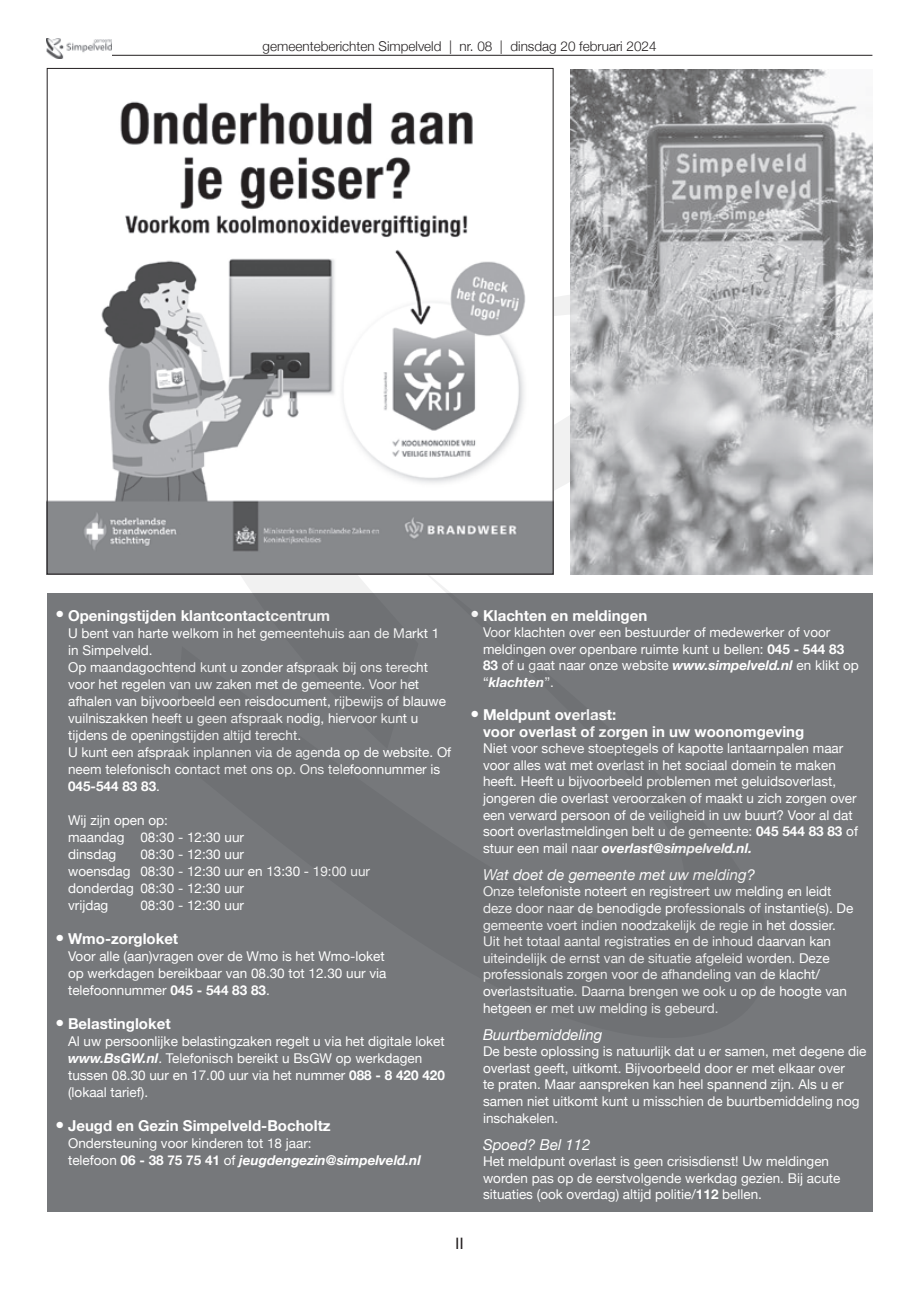
<style>
.page{position:relative;width:915px;height:1293px;background:#fff}
.page>*{position:absolute;margin:0;border:0;box-sizing:border-box;transform-origin:0 0}
.t1{font:15.75px "Arial";color:#231f20}
.t2{font:700 15px/16.5px "Helvetica Neue";color:#fff}
.t3{font:italic 15px "Helvetica Neue";color:#fff}
.t4{font:13.5px/16.6px "Helvetica Neue";color:#fff}
.t5{font:300 13.5px "Helvetica Neue";color:#231f20}
.s1{font-weight:400}
.s2{font-weight:700}
.s3{font-weight:700;font-style:italic}
</style>
<div class="page">
<img style="left:570px;top:69px;width:302px;height:505px">
<hr style="left:89px;top:55px;width:783px;height:1px;background:#231f20">
<svg style="left:418px;top:559px;width:351px;height:34px"></svg>
<svg style="left:150px;top:574px;width:268px;height:19px"></svg>
<svg style="left:553px;top:292px;width:141px;height:240px;background:#c0c1c3"></svg>
<img style="left:47px;top:39px;width:65px;height:20px">
<div style="left:47px;top:593px;width:825px;height:619px;background:#76787b"></div>
<img style="left:49px;top:101px;width:502px;height:471px">
<p class="t5" style="left:262px;top:36px;width:395px">gemeenteberichten Simpelveld | nr. 08 | dinsdag 20 februari 2024</p>
<p class="t2" style="left:55px;top:607px;width:276px"><span class="s1">●</span> Openingstijden klantcontactcentrum</p>
<p class="t4" style="left:68px;top:625px;width:384px">U bent van harte welkom in het gemeentehuis aan de Markt 1 in Simpelveld.<br>Op maandagochtend kunt u zonder afspraak bij ons terecht voor het regelen van uw zaken met de gemeente. Voor het afhalen van bijvoorbeeld een reisdocument, rijbewijs of blauwe vuilniszakken heeft u geen afspraak nodig, hiervoor kunt u tijdens de openingstijden altijd terecht.<br>U kunt een afspraak inplannen via de agenda op de website. Of neem telefonisch contact met ons op. Ons telefoonnummer is <span class="s2">045-544 83 83</span>.</p>
<p class="t4" style="left:68px;top:812px;width:177px">Wij zijn open op:<br>maandag 08:30 - 12:30 uur dinsdag</p>
<p class="t4" style="left:68px;top:846px;width:303px;text-indent:72px">08:30 - 12:30 uur<br>woensdag 08:30 - 12:30 uur en 13:30 - 19:00 uur donderdag 08:30 - 12:30 uur<br>vrijdag</p>
<p class="t4" style="left:140px;top:897px;width:105px">08:30 - 12:30 uur</p>
<p class="t2" style="left:55px;top:931px;width:124px"><span class="s1">●</span> Wmo‐zorgloket</p>
<p class="t4" style="left:68px;top:948px;width:320px">Voor alle (aan)vragen over de Wmo is het Wmo-loket op werkdagen bereikbaar van 08.30 tot 12.30 uur via telefoonnummer <span class="s2">045 - 544 83 83</span>.</p>
<p class="t2" style="left:55px;top:1016px;width:117px"><span class="s1">●</span> Belastingloket</p>
<p class="t4" style="left:68px;top:1033px;width:378px">Al uw persoonlijke belastingzaken regelt u via het digitale loket <span class="s3">www.BsGW.nl</span>. Telefonisch bereikt u BsGW op werkdagen tussen 08.30 uur en 17.00 uur via het nummer <span class="s2">088 - 8 420 420 </span>(lokaal tarief).</p>
<p class="t2" style="left:55px;top:1118px;width:277px"><span class="s1">●</span> Jeugd en Gezin Simpelveld-Bocholtz</p>
<p class="t4" style="left:68px;top:1135px;width:354px">Ondersteuning voor kinderen tot 18 jaar:<br>telefoon <span class="s2">06 - 38 75 75 41</span> of <span class="s3">jeugdengezin@simpelveld.nl</span></p>
<p class="t2" style="left:470px;top:607px;width:178px"><span class="s1">●</span> Klachten en meldingen</p>
<p class="t4" style="left:483px;top:625px;width:377px">Voor klachten over een bestuurder of medewerker of voor meldingen over openbare ruimte kunt u bellen: <span class="s2">045 - 544 83<br>83</span> of u gaat naar onze website <span class="s3">www.simpelveld.nl</span> en klikt op “<span class="s3">klachten</span>”.</p>
<p class="t2" style="left:483px;top:707px;width:322px;text-indent:-13px"><span class="s1">●</span> Meldpunt overlast:<br>voor overlast of zorgen in uw woonomgeving</p>
<p class="t4" style="left:483px;top:741px;width:376px">Niet voor scheve stoeptegels of kapotte lantaarnpalen maar voor alles wat met overlast in het sociaal domein te maken heeft. Heeft u bijvoorbeeld problemen met geluidsoverlast, jongeren die overlast veroorzaken of maakt u zich zorgen over een verward persoon of de veiligheid in uw buurt? Voor al dat soort overlastmeldingen belt u de gemeente: <span class="s2">045 544 83 83</span> of stuur een mail naar <span class="s3">overlast@simpelveld.nl.</span></p>
<p class="t3" style="left:483px;top:863px;width:273px">Wat doet de gemeente met uw melding?</p>
<p class="t4" style="left:483px;top:884px;width:372px">Onze telefoniste noteert en registreert uw melding en leidt deze door naar de benodigde professionals of instantie(s). De gemeente voert indien noodzakelijk de regie in het dossier.<br>Uit het totaal aantal registraties en de inhoud daarvan kan uiteindelijk de ernst van de situatie afgeleid worden. Deze professionals zorgen voor de afhandeling van de klacht/ overlastsituatie. Daarna brengen we ook u op de hoogte van hetgeen er met uw melding is gebeurd.</p>
<p class="t3" style="left:483px;top:1023px;width:121px">Buurtbemiddeling</p>
<p class="t4" style="left:483px;top:1044px;width:385px">De beste oplossing is natuurlijk dat u er samen, met degene die overlast geeft, uitkomt. Bijvoorbeeld door er met elkaar over<br>te praten. Maar aanspreken kan heel spannend zijn. Als u er samen niet uitkomt kunt u misschien de buurtbemiddeling nog inschakelen.</p>
<p class="t3" style="left:483px;top:1133px;width:109px">Spoed? Bel 112</p>
<p class="t4" style="left:483px;top:1154px;width:359px">Het meldpunt overlast is geen crisisdienst! Uw meldingen worden pas op de eerstvolgende werkdag gezien. Bij acute situaties (ook overdag) altijd politie/<span class="s2">112</span> bellen.</p>
<p class="t1" style="left:455px;top:1233px;width:10px">II</p>
</div>
